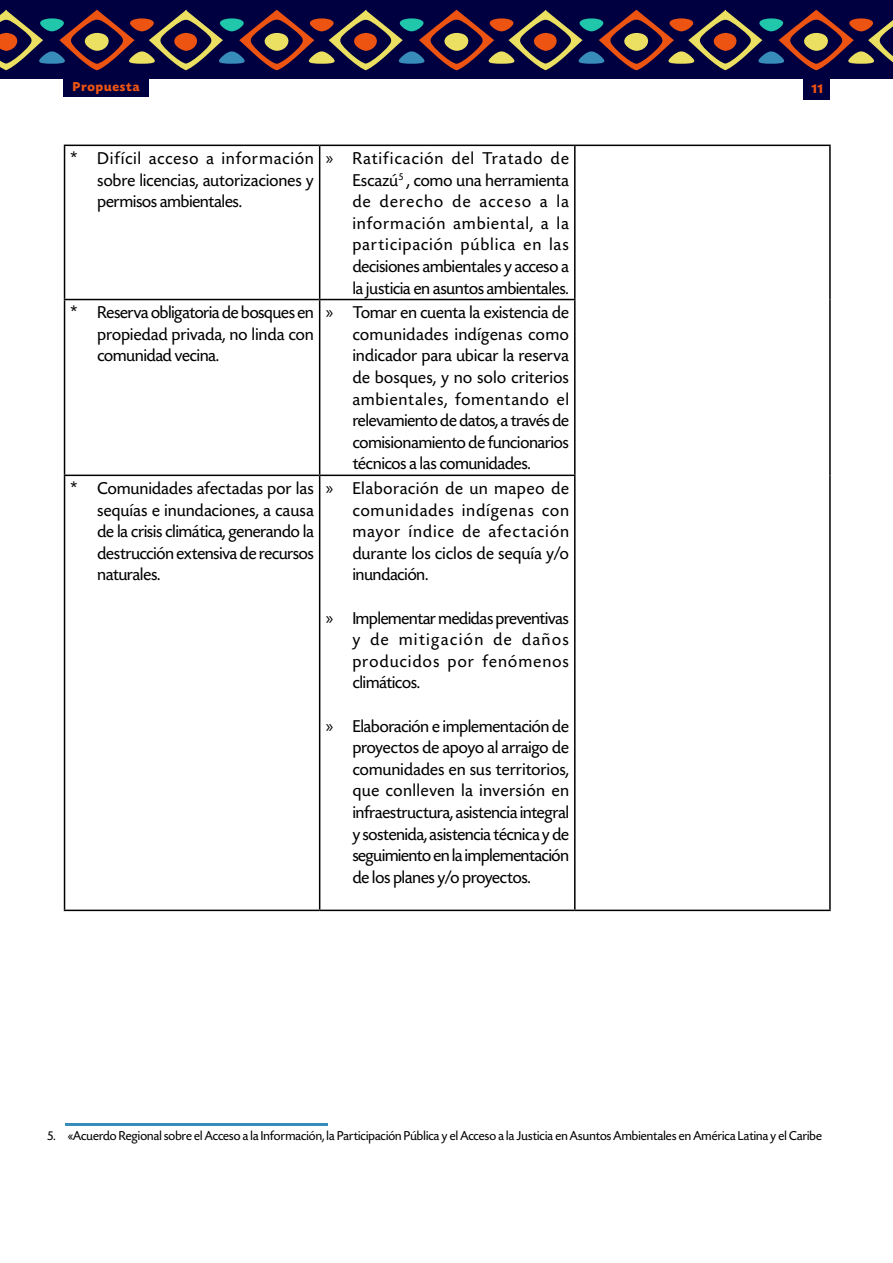
<style>
.page{position:relative;width:893px;height:1263px;background:#fff}
.page>*{position:absolute;margin:0;border:0;box-sizing:border-box;transform-origin:0 0}
.t1{font:18px/21.6px "Today SHOP";color:#000;text-align:justify}
.t2{font:13.5px "Today SHOP";letter-spacing:.01em;color:#000}
.t3{font:700 13.5px "Today SHOP";letter-spacing:.065em;color:#ed5412}
.s1{font-family:"Myriad Pro"}
</style>
<div class="page">
<div style="left:803px;top:79px;width:26px;height:20px;background:#000040"></div>
<div style="left:64px;top:77px;width:85px;height:20px;background:#000040"></div>
<div style="left:0;top:0;width:893px;height:79px;background:#000040"></div>
<svg style="left:0;top:10px;width:893px;height:60px"></svg>
<hr style="left:65px;top:1123px;width:263px;height:3px;background:#388cba">
<hr style="left:64px;top:145px;width:256px;height:1px;background:#000">
<hr style="left:64px;top:146px;width:1px;height:153px;background:#000">
<hr style="left:320px;top:145px;width:255px;height:1px;background:#000">
<hr style="left:319px;top:146px;width:1px;height:153px;background:#000">
<hr style="left:575px;top:145px;width:256px;height:1px;background:#000">
<hr style="left:574px;top:146px;width:2px;height:153px;background:#000">
<hr style="left:829px;top:146px;width:2px;height:153px;background:#000">
<hr style="left:64px;top:299px;width:256px;height:1px;background:#000">
<hr style="left:64px;top:300px;width:1px;height:175px;background:#000">
<hr style="left:320px;top:299px;width:256px;height:1px;background:#000">
<hr style="left:319px;top:300px;width:1px;height:175px;background:#000">
<hr style="left:574px;top:300px;width:2px;height:175px;background:#000">
<hr style="left:829px;top:299px;width:2px;height:176px;background:#000">
<hr style="left:64px;top:475px;width:256px;height:1px;background:#000">
<hr style="left:64px;top:476px;width:1px;height:434px;background:#000">
<hr style="left:320px;top:475px;width:256px;height:1px;background:#000">
<hr style="left:319px;top:476px;width:1px;height:434px;background:#000">
<hr style="left:574px;top:476px;width:2px;height:434px;background:#000">
<hr style="left:829px;top:475px;width:2px;height:435px;background:#000">
<hr style="left:64px;top:910px;width:256px;height:1px;background:#000">
<hr style="left:320px;top:910px;width:255px;height:1px;background:#000">
<hr style="left:575px;top:910px;width:256px;height:1px;background:#000">
<p class="t3" style="left:73px;top:80px;width:68px">Propuesta</p>
<p class="t3" style="left:811px;top:82px;width:13px">11</p>
<p class="t1" style="left:98px;top:148px;width:218px;text-indent:-27px">* Difícil acceso a información sobre licencias, autorizaciones y permisos ambientales.</p>
<p class="t1" style="left:353px;top:148px;width:218px;text-indent:-27px"><span class="s1">»</span> Ratificación del Tratado de Escazú<sup>5</sup> , como una herramienta de derecho de acceso a la información ambiental, a la participación pública en las decisiones ambientales y acceso a la justicia en asuntos ambientales.</p>
<p class="t1" style="left:98px;top:302px;width:218px;text-indent:-27px">* Reserva obligatoria de bosques en propiedad privada, no linda con comunidad vecina.</p>
<p class="t1" style="left:353px;top:302px;width:218px;text-indent:-27px"><span class="s1">»</span> Tomar en cuenta la existencia de comunidades indígenas como indicador para ubicar la reserva de bosques, y no solo criterios ambientales, fomentando el relevamiento de datos, a través de comisionamiento de funcionarios técnicos a las comunidades.</p>
<p class="t1" style="left:98px;top:478px;width:218px;text-indent:-27px">* Comunidades afectadas por las sequías e inundaciones, a causa de la crisis climática, generando la destrucción extensiva de recursos naturales.</p>
<p class="t1" style="left:353px;top:478px;width:218px;text-indent:-27px"><span class="s1">»</span> Elaboración de un mapeo de comunidades indígenas con mayor índice de afectación durante los ciclos de sequía y/o inundación.</p>
<p class="t1" style="left:353px;top:608px;width:218px;text-indent:-27px"><span class="s1">»</span> Implementar medidas preventivas y de mitigación de daños producidos por fenómenos climáticos.</p>
<p class="t1" style="left:353px;top:716px;width:218px;text-indent:-27px"><span class="s1">»</span> Elaboración e implementación de proyectos de apoyo al arraigo de comunidades en sus territorios, que conlleven la inversión en infraestructura, asistencia integral y sostenida, asistencia técnica y de seguimiento en la implementación de los planes y/o proyectos.</p>
<p class="t2" style="left:48px;top:1128px;width:776px">5. «Acuerdo Regional sobre el Acceso a la Información, la Participación Pública y el Acceso a la Justicia en Asuntos Ambientales en América Latina y el Caribe</p>
</div>
